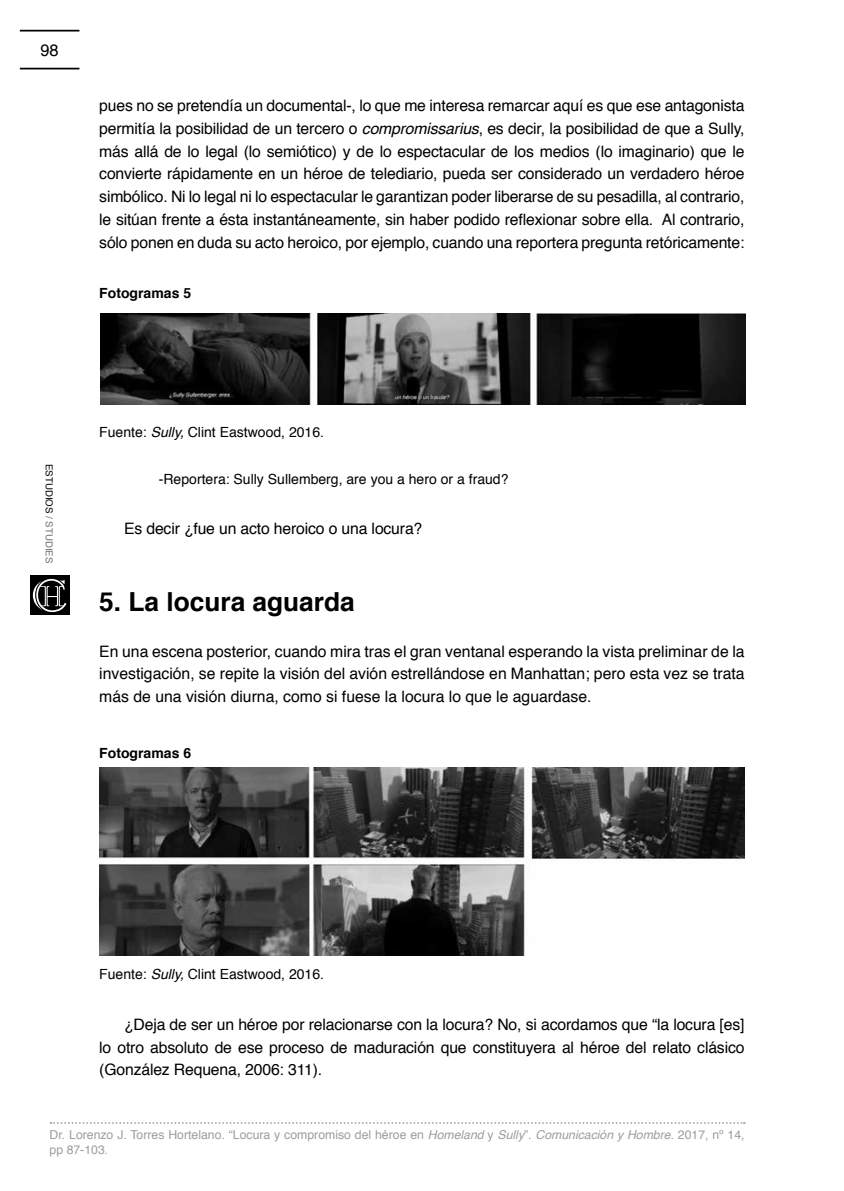
<style>
.page{position:relative;width:844px;height:1191px;background:#fff}
.page>*{position:absolute;margin:0;border:0;box-sizing:border-box;transform-origin:0 0}
.t1{font:700 26.25px "Helvetica";color:#000}
.t2{font:16.62px "Helvetica";color:#000}
.t3{font:15.75px/22.8px "Helvetica";letter-spacing:-.01em;color:#000;text-align:justify}
.t4{font:14px "Helvetica";color:#000}
.t5{font:700 14px "Helvetica";color:#000}
.t6{font:12.25px/14.7px "Helvetica";color:#9d9d9c}
.t7{font:9.62px "Helvetica";color:#000}
.s1{font-style:italic}
.s2{color:#706f6f}
</style>
<div class="page">
<hr style="left:20px;top:68px;width:59px;height:1px;background:#000">
<hr style="left:20px;top:30px;width:59px;height:2px;background:#000">
<div style="left:30px;top:575px;width:39px;height:40px;background:#000"></div>
<svg style="left:33px;top:579px;width:33px;height:33px"></svg>
<svg style="left:50px;top:1122px;width:694px;height:2px"></svg>
<img style="left:101px;top:314px;width:644px;height:90px">
<img style="left:99px;top:767px;width:645px;height:188px">
<p class="t2" style="left:40px;top:37px;width:20px">98</p>
<p class="t3" style="left:99px;top:95px;width:646px">pues no se pretendía un documental‒, lo que me interesa remarcar aquí es que ese antagonista permitía la posibilidad de un tercero o <span class="s1">compromissarius</span>, es decir, la posibilidad de que a Sully, más allá de lo legal (lo semiótico) y de lo espectacular de los medios (lo imaginario) que le convierte rápidamente en un héroe de telediario, pueda ser considerado un verdadero héroe simbólico. Ni lo legal ni lo espectacular le garantizan poder liberarse de su pesadilla, al contrario, le sitúan frente a ésta instantáneamente, sin haber podido reflexionar sobre ella. Al contrario, sólo ponen en duda su acto heroico, por ejemplo, cuando una reportera pregunta retóricamente:</p>
<p class="t5" style="left:99px;top:282px;width:93px">Fotogramas 5</p>
<p class="t7" style="left:57px;top:464px;width:101px;rotate:90deg">ESTUDIOS <span class="s2">/ STUDIES</span></p>
<p class="t4" style="left:99px;top:421px;width:226px">Fuente: <span class="s1">Sully,</span> Clint Eastwood, 2016.</p>
<p class="t4" style="left:159px;top:468px;width:351px">‒Reportera: Sully Sullemberg, are you a hero or a fraud?</p>
<p class="t3" style="left:124px;top:518px;width:300px">Es decir ¿fue un acto heroico o una locura?</p>
<h1 class="t1" style="left:99px;top:581px;width:257px">5. La locura aguarda</h1>
<p class="t3" style="left:99px;top:640px;width:646px">En una escena posterior, cuando mira tras el gran ventanal esperando la vista preliminar de la investigación, se repite la visión del avión estrellándose en Manhattan; pero esta vez se trata más de una visión diurna, como si fuese la locura lo que le aguardase.</p>
<p class="t5" style="left:99px;top:741px;width:93px">Fotogramas 6</p>
<p class="t4" style="left:99px;top:963px;width:226px">Fuente: <span class="s1">Sully,</span> Clint Eastwood, 2016.</p>
<p class="t3" style="left:99px;top:1013px;width:646px;text-indent:25px">¿Deja de ser un héroe por relacionarse con la locura? No, si acordamos que “la locura [es] lo otro absoluto de ese proceso de maduración que constituyera al héroe del relato clásico (González Requena, 2006: 311).</p>
<p class="t6" style="left:50px;top:1127px;width:696px">Dr. Lorenzo J. Torres Hortelano. “Locura y compromiso del héroe en <span class="s1">Homeland</span> y <span class="s1">Sully</span>”. <span class="s1">Comunicación y Hombre</span>. 2017, nº 14, pp 87-103.</p>
</div>
